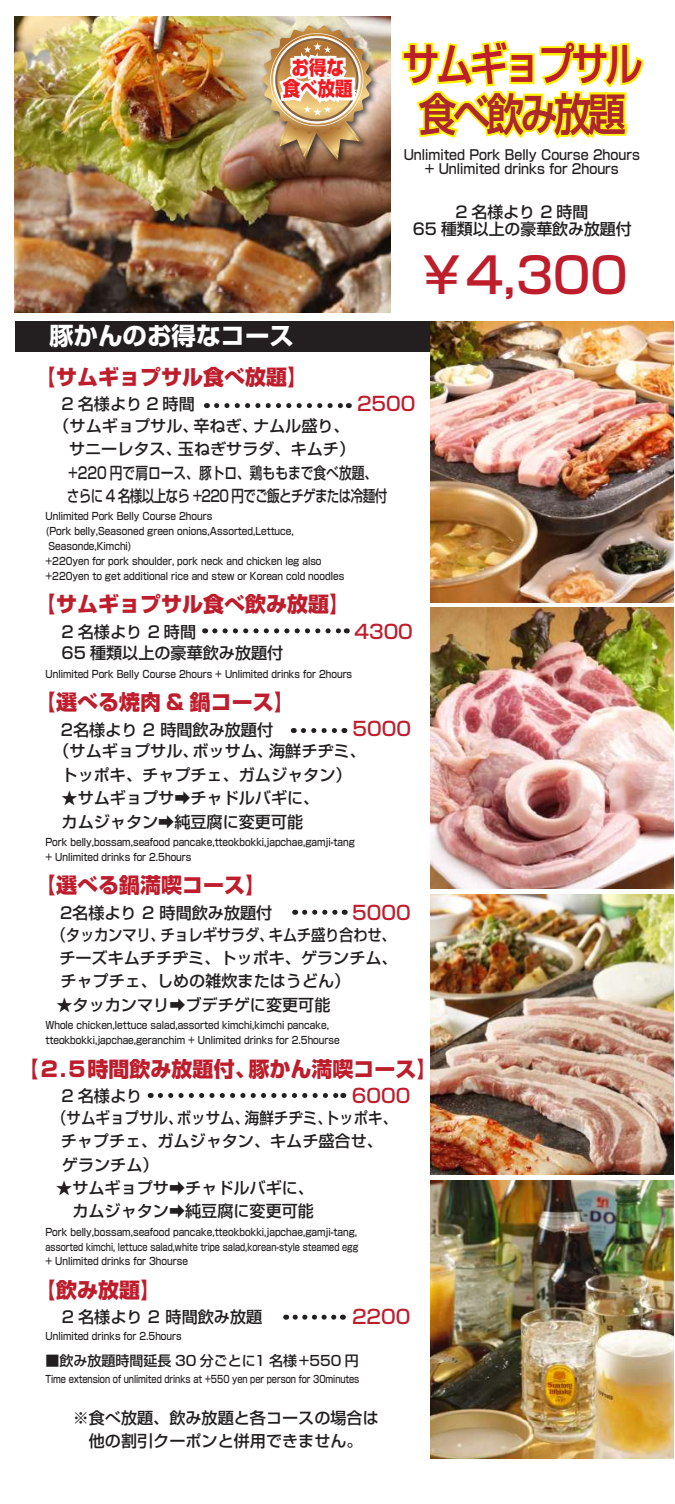
<style>
.page{position:relative;width:675px;height:1504px;background:#fff}
.page>*{position:absolute;margin:0;border:0;box-sizing:border-box;transform-origin:0 0}
.t1{font:500 49px "Shin Go Pro";color:#be1d2c}
.t2{font:500 44.45px/49.5px "Shin Go Pro";letter-spacing:-.085em;color:#ab292e;text-align:center;scale:.83 1}
.t3{font:700 24.5px "Shin Go Pro";color:#fff}
.t4{font:800 21px "Shin Go Pro";color:#be1d2c}
.t5{font:800 19.78px/21.5px "Shin Go Pro";color:#ee1d23;text-align:center;scale:.89 1}
.t6{font:500 19.25px "Shin Go Pro";color:#be1d2c}
.t7{font:500 16.1px/23.4px "Shin Go Pro";color:#231f20}
.t8{font:500 16.1px/23.4px "Shin Go Pro";color:#231f20;text-align:justify;scale:.89 1}
.t9{font:500 16.1px/23.4px "Shin Go Pro";color:#231f20;scale:.9 1}
.t10{font:500 15.92px/17.2px "Shin Go Pro";color:#231f20;text-align:center}
.t11{font:500 14px "Shin Go Pro";color:#231f20}
.t12{font:500 13.65px/13.8px "Shin Go Pro";color:#231f20;text-align:center;scale:.92 1}
.t13{font:500 10.33px/14.9px "Shin Go Pro";color:#231f20;scale:.87 1}
.t14{font:500 10.33px "Shin Go Pro";color:#231f20;scale:.8 1}
.s1{color:#be1d2c}
</style>
<div class="page">
<div style="left:15px;top:321px;width:422px;height:31px;background:#231f20"></div>
<img style="left:430px;top:607px;width:243px;height:281px">
<img style="left:430px;top:894px;width:243px;height:280px">
<img style="left:430px;top:321px;width:243px;height:281px">
<img style="left:430px;top:1180px;width:243px;height:277px">
<img style="left:14px;top:16px;width:376px;height:296px">
<svg style="left:216px;top:403px;width:133px;height:5px"></svg>
<svg style="left:215px;top:628px;width:132px;height:5px"></svg>
<svg style="left:160px;top:1093px;width:184px;height:4px"></svg>
<svg style="left:304px;top:909px;width:41px;height:5px"></svg>
<svg style="left:303px;top:728px;width:42px;height:5px"></svg>
<svg style="left:402px;top:40px;width:242px;height:100px"></svg>
<img style="left:257px;top:20px;width:125px;height:151px">
<img style="left:262px;top:25px;width:109px;height:136px">
<svg style="left:295px;top:1314px;width:48px;height:5px"></svg>
<h3 class="t5" style="left:283px;top:54px;width:80px">お得な食べ放題</h3>
<h3 class="t3" style="left:49px;top:317px;width:247px">豚かんのお得なコース</h3>
<h2 class="t2" style="left:402px;top:34px;width:291px">サムギョプサ<span class="s1">ル食べ飲み放</span>題</h2>
<h3 class="t12" style="left:403px;top:146px;width:258px">Unlimited Pork Belly Course 2hours + Unlimited drinks for 2hours</h3>
<h3 class="t10" style="left:413px;top:201px;width:220px">2 名様より 2 時間<br>65 種類以上の豪華飲み放題付</h3>
<h1 class="t1" style="left:417px;top:235px;width:212px">￥4,300</h1>
<h3 class="t4" style="left:35px;top:360px;width:275px">【サムギョプサル食べ放題】</h3>
<h3 class="t7" style="left:45px;top:390px;width:151px">　2 名様より 2 時間</h3>
<h3 class="t6" style="left:357px;top:388px;width:60px">2500</h3>
<h3 class="t7" style="left:67px;top:412px;width:322px;text-indent:-21px">　（サムギョプサル、辛ねぎ、ナムル盛り、<br>サニーレタス、玉ねぎサラダ、キムチ）+220 円で肩ロース、豚トロ、鶏ももまで食べ放題、さらに 4 名様以上なら +220 円でご飯とチゲまたは冷麺付</h3>
<p class="t13" style="left:45px;top:507px;width:345px">Unlimited Pork Belly Course 2hours<br>(Pork belly,Seasoned green onions,Assorted,Lettuce, Seasonde,Kimchi)<br>+220yen for pork shoulder, pork neck and chicken leg also +220yen to get additional rice and stew or Korean cold noodles</p>
<h3 class="t4" style="left:35px;top:587px;width:317px">【サムギョプサル食べ飲み放題】</h3>
<h3 class="t7" style="left:45px;top:617px;width:152px">　2 名様より 2 時間</h3>
<h3 class="t6" style="left:354px;top:615px;width:60px">4300</h3>
<h3 class="t7" style="left:45px;top:639px;width:239px">　65 種類以上の豪華飲み放題付</h3>
<p class="t13" style="left:45px;top:665px;width:354px">Unlimited Pork Belly Course 2hours + Unlimited drinks for 2hours</p>
<h3 class="t4" style="left:35px;top:685px;width:261px">【選べる焼肉 &amp; 鍋コース】</h3>
<h3 class="t7" style="left:45px;top:715px;width:230px">　2名様より 2 時間飲み放題付</h3>
<h3 class="t6" style="left:352px;top:713px;width:60px">5000</h3>
<h3 class="t7" style="left:45px;top:737px;width:322px;text-align:center">　（サムギョプサル、ボッサム、海鮮チヂミ、トッポキ、チャプチェ、ガムジャタン）</h3>
<h3 class="t7" style="left:62px;top:784px;width:259px">★サムギョプサ➡チャドルバギに、カムジャタン➡純豆腐に変更可能</h3>
<p class="t13" style="left:45px;top:833px;width:357px">Pork belly,bossam,seafood pancake,tteokbokki,japchae,gamji-tang + Unlimited drinks for 2.5hours</p>
<h3 class="t4" style="left:35px;top:868px;width:233px">【選べる鍋満喫コース】</h3>
<h3 class="t7" style="left:44px;top:898px;width:230px">　2名様より 2 時間飲み放題付</h3>
<h3 class="t6" style="left:352px;top:896px;width:60px">5000</h3>
<h3 class="t8" style="left:59px;top:920px;width:381px;text-indent:-8px">（タッカンマリ、チョレギサラダ、キムチ盛り合わせ、チーズキムチチヂミ、トッポキ、ゲランチム、チャプチェ、しめの雑炊またはうどん）</h3>
<h3 class="t7" style="left:57px;top:991px;width:275px">★タッカンマリ➡ブデチゲに変更可能</h3>
<p class="t13" style="left:45px;top:1016px;width:340px">Whole chicken,lettuce salad,assorted kimchi,kimchi pancake, tteokbokki,japchae,geranchim + Unlimited drinks for 2.5hourse</p>
<h3 class="t4" style="left:18px;top:1052px;width:421px">【２.５時間飲み放題付、豚かん満喫コース】</h3>
<h3 class="t7" style="left:45px;top:1081px;width:98px">　2 名様より</h3>
<h3 class="t6" style="left:352px;top:1079px;width:60px">6000</h3>
<h3 class="t9" style="left:61px;top:1103px;width:375px;text-indent:-9px">（サムギョプサル、ボッサム、海鮮チヂミ、トッポキ、チャプチェ、ガムジャタン、キムチ盛合せ、ゲランチム）</h3>
<h3 class="t7" style="left:56px;top:1174px;width:259px;text-align:right">★サムギョプサ➡チャドルバギに、カムジャタン➡純豆腐に変更可能</h3>
<p class="t13" style="left:45px;top:1222px;width:361px">Pork belly,bossam,seafood pancake,tteokbokki,japchae,gamji-tang, assorted kimchi, lettuce salad,white tripe salad,korean-style steamed egg + Unlimited drinks for 3hourse</p>
<h3 class="t4" style="left:35px;top:1273px;width:127px">【飲み放題】</h3>
<h3 class="t7" style="left:46px;top:1303px;width:266px">　2 名様より 2 時間飲み放題　　　</h3>
<h3 class="t6" style="left:352px;top:1301px;width:60px">2200</h3>
<p class="t13" style="left:45px;top:1327px;width:158px">Unlimited drinks for 2.5hours</p>
<h3 class="t11" style="left:45px;top:1349px;width:315px">■飲み放題時間延長 30 分ごとに1 名様+550 円</h3>
<p class="t14" style="left:45px;top:1370px;width:394px">Time extension of unlimited drinks at +550 yen per person for 30minutes</p>
<h3 class="t7" style="left:73px;top:1403px;width:307px;text-align:center">※食べ放題、飲み放題と各コースの場合は他の割引クーポンと併用できません。</h3>
</div>
